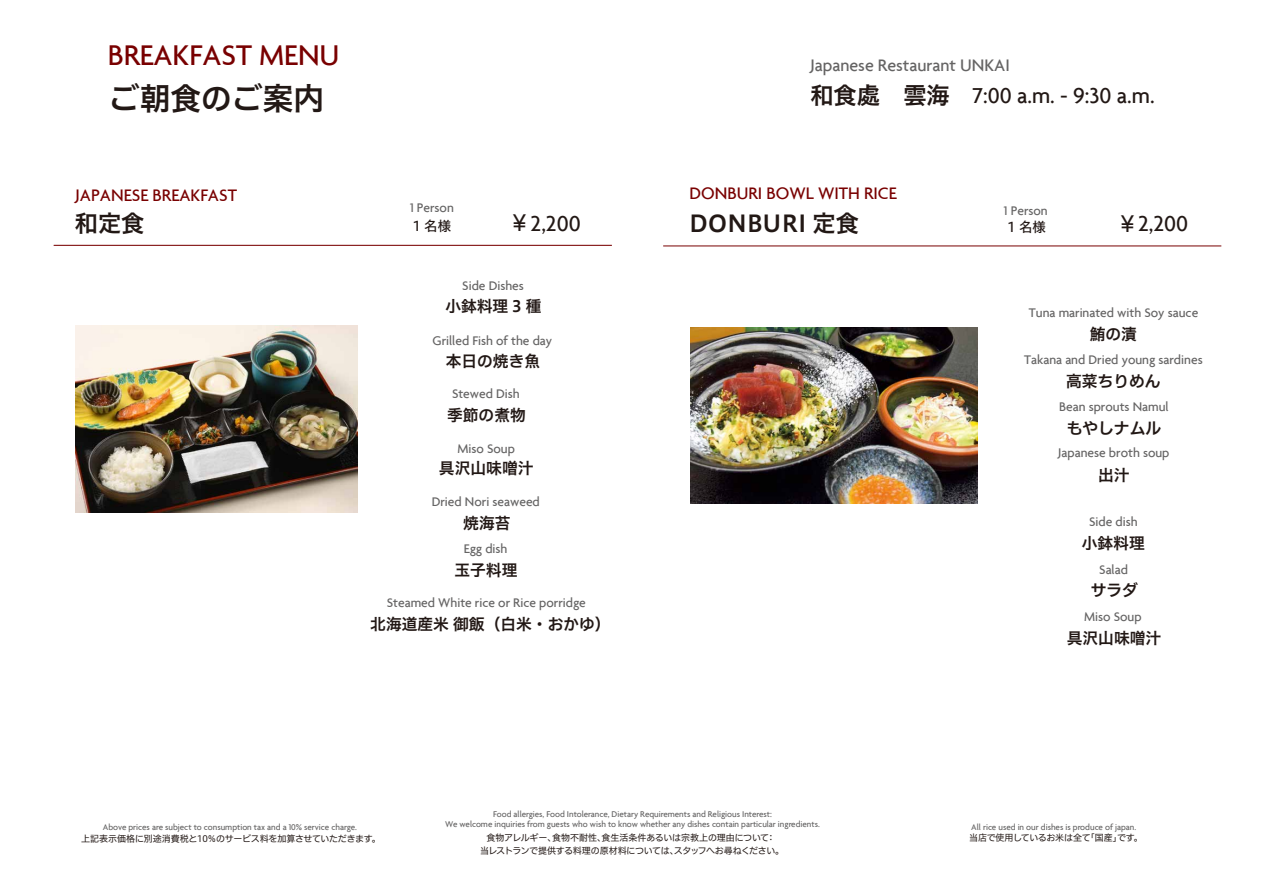
<style>
.page{position:relative;width:1263px;height:893px;background:#fff}
.page>*{position:absolute;margin:0;border:0;box-sizing:border-box;transform-origin:0 0}
.t1{font:500 30.75px "Agenda";color:#790001}
.t2{font:30.75px "Hiragino UD Sans F Std W6";color:#221815}
.t3{font:500 23.25px "Agenda";color:#221815}
.t4{font:23.25px "Hiragino UD Sans F Std W6";color:#221815}
.t5{font:500 18px "Agenda";color:#790001}
.t6{font:500 18px "Agenda";color:#656464}
.t7{font:15.75px "Hiragino UD Sans F Std W6";color:#221815}
.t8{font:500 13.5px "Agenda";color:#656464}
.t9{font:13.5px "Hiragino UD Sans F Std W5";color:#221815}
.t10{font:500 9px/10.5px "Agenda";color:#656464;text-align:center}
.t11{font:9px/12.8px "Hiragino UD Sans F Std W4";letter-spacing:-.025em;color:#221815;text-align:center}
.s1{font-family:"Arial";font-weight:400}
.s2{font-family:"Hiragino UD Sans F Std W6";font-weight:400}
</style>
<div class="page">
<hr style="left:54px;top:245px;width:558px;height:1px;background:#790001">
<hr style="left:663px;top:246px;width:558px;height:1px;background:#790001">
<img style="left:76px;top:325px;width:281px;height:188px">
<img style="left:691px;top:328px;width:286px;height:175px">
<h1 class="t1" style="left:108px;top:36px;width:233px">BREAKFAST MENU</h1>
<h1 class="t2" style="left:109px;top:75px;width:217px">ご朝食のご案内</h1>
<h3 class="t5" style="left:75px;top:185px;width:163px">JAPANESE BREAKFAST</h3>
<h2 class="t4" style="left:75px;top:206px;width:71px">和定食</h2>
<h3 class="t8" style="left:410px;top:199px;width:45px">1 Person</h3>
<h3 class="t9" style="left:413px;top:216px;width:40px">1 名様</h3>
<h2 class="t3" style="left:513px;top:209px;width:69px"><span class="s1">¥</span> 2,200</h2>
<h3 class="t8" style="left:462px;top:278px;width:63px">Side Dishes</h3>
<h3 class="t7" style="left:445px;top:294px;width:98px">小鉢料理 3 種</h3>
<h3 class="t7" style="left:446px;top:349px;width:96px">本日の焼き魚</h3>
<h3 class="t7" style="left:447px;top:403px;width:80px">季節の煮物</h3>
<h3 class="t8" style="left:432px;top:332px;width:121px">Grilled Fish of the day</h3>
<h3 class="t8" style="left:452px;top:386px;width:69px">Stewed Dish</h3>
<h3 class="t8" style="left:457px;top:440px;width:59px">Miso Soup</h3>
<h3 class="t7" style="left:439px;top:456px;width:96px">具沢山味噌汁</h3>
<h3 class="t8" style="left:432px;top:494px;width:110px">Dried Nori seaweed</h3>
<h3 class="t7" style="left:463px;top:511px;width:49px">焼海苔</h3>
<h3 class="t8" style="left:464px;top:540px;width:45px">Egg dish</h3>
<h3 class="t7" style="left:454px;top:558px;width:64px">玉子料理</h3>
<h3 class="t8" style="left:387px;top:595px;width:201px">Steamed White rice or Rice porridge</h3>
<h3 class="t7" style="left:370px;top:612px;width:242px">北海道産米 御飯（白米・おかゆ）</h3>
<h3 class="t6" style="left:810px;top:54px;width:201px">Japanese Restaurant UNKAI</h3>
<h2 class="t3" style="left:810px;top:82px;width:346px"><span class="s2">和食處　雲海</span> 7:00 a.m. - 9:30 a.m.</h2>
<h3 class="t5" style="left:689px;top:183px;width:209px">DONBURI BOWL WITH RICE</h3>
<h3 class="t8" style="left:1004px;top:202px;width:45px">1 Person</h3>
<h2 class="t4" style="left:689px;top:206px;width:171px">DONBURI 定食</h2>
<h3 class="t9" style="left:1007px;top:217px;width:40px">1 名様</h3>
<h2 class="t3" style="left:1121px;top:209px;width:69px"><span class="s1">¥</span> 2,200</h2>
<h3 class="t8" style="left:1029px;top:304px;width:171px">Tuna marinated with Soy sauce</h3>
<h3 class="t7" style="left:1090px;top:322px;width:49px">鮪の漬</h3>
<h3 class="t8" style="left:1024px;top:351px;width:180px">Takana and Dried young sardines</h3>
<h3 class="t7" style="left:1066px;top:369px;width:96px">高菜ちりめん</h3>
<h3 class="t7" style="left:1067px;top:416px;width:96px">もやしナムル</h3>
<h3 class="t7" style="left:1098px;top:463px;width:33px">出汁</h3>
<h3 class="t8" style="left:1059px;top:399px;width:111px">Bean sprouts Namul</h3>
<h3 class="t8" style="left:1058px;top:445px;width:113px">Japanese broth soup</h3>
<h3 class="t8" style="left:1089px;top:513px;width:50px">Side dish</h3>
<h3 class="t7" style="left:1082px;top:531px;width:64px">小鉢料理</h3>
<h3 class="t7" style="left:1091px;top:578px;width:49px">サラダ</h3>
<h3 class="t7" style="left:1067px;top:626px;width:96px">具沢山味噌汁</h3>
<h3 class="t8" style="left:1099px;top:561px;width:30px">Salad</h3>
<h3 class="t8" style="left:1084px;top:609px;width:59px">Miso Soup</h3>
<p class="t10" style="left:103px;top:821px;width:256px">Above prices are subject to consumption tax and a 10% service charge.</p>
<p class="t11" style="left:81px;top:831px;width:301px">上記表示価格に別途消費税と10％のサービス料を加算させていただきます。</p>
<p class="t10" style="left:445px;top:808px;width:376px">Food allergies, Food Intolerance, Dietary Requirements and Religious Interest:<br>We welcome inquiries from guests who wish to know whether any dishes contain particular ingredients.</p>
<p class="t11" style="left:480px;top:831px;width:306px">食物アレルギー、食物不耐性、食生活条件あるいは宗教上の理由について：<br>当レストランで提供する料理の原材料については、スタッフへお尋ねください。</p>
<p class="t10" style="left:971px;top:821px;width:166px">All rice used in our dishes is produce of japan.</p>
<p class="t11" style="left:969px;top:831px;width:175px">当店で使用しているお米は全て「国産」です。</p>
</div>
